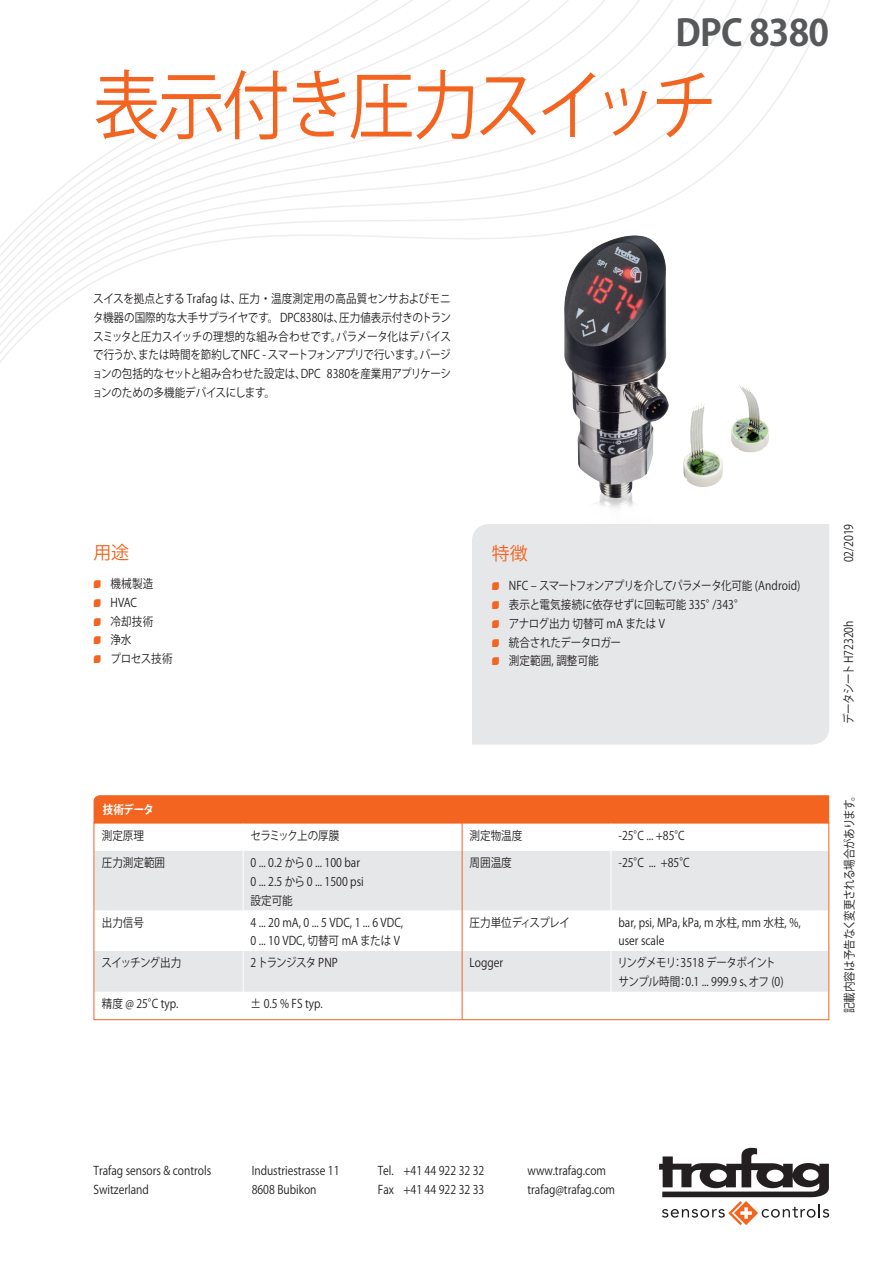
<style>
.page{position:relative;width:893px;height:1263px;background:#fff}
.page>*{position:absolute;margin:0;border:0;box-sizing:border-box;transform-origin:0 0}
.t1{font:75px "Koz Go Pro";letter-spacing:-.06em;color:#f36421;scale:.88 1}
.t2{font:700 36px "Koz Go Pro";letter-spacing:-.02em;color:#57585a}
.t3{font:18px "Koz Go Pro";color:#f36421}
.t4{font:12px/18.8px "Koz Go Pro";color:#231f20;scale:.88 1}
.t5{font:12px/18.8px "Koz Go Pro";letter-spacing:-.025em;color:#231f20;scale:.88 1}
.t6{font:12px/18.8px "Koz Go Pro";letter-spacing:-.045em;color:#231f20;scale:.88 1}
.t7{font:12px "Koz Go Pro";letter-spacing:-.07em;color:#231f20;scale:.88 1}
.t8{font:12px "Koz Go Pro";letter-spacing:-.02em;color:#231f20;scale:.88 1}
.t9{font:12px "Koz Go Pro";letter-spacing:-.06em;color:#231f20;scale:.88 1}
.t10{font:700 12px "Koz Go Pro";letter-spacing:-.035em;color:#fff;scale:.88 1}
.s1{font-family:"Trafag Pictos";font-size:10.5px;color:#f36421}
</style>
<div class="page">
<svg style="left:659px;top:1148px;width:170px;height:77px"></svg>
<svg style="left:0;top:0;width:830px;height:363px"></svg>
<div style="left:472px;top:524px;width:357px;height:221px;background:#e6e7e9"></div>
<svg style="left:96px;top:851px;width:731px;height:141px;fill:#e6e7e9"></svg>
<hr style="left:243px;top:851px;width:1px;height:59px;background:#fff">
<hr style="left:611px;top:851px;width:1px;height:59px;background:#fff">
<hr style="left:243px;top:910px;width:1px;height:41px;background:#fff">
<hr style="left:611px;top:910px;width:1px;height:41px;background:#fff">
<hr style="left:243px;top:951px;width:1px;height:41px;background:#fff">
<hr style="left:611px;top:951px;width:1px;height:41px;background:#fff">
<svg style="left:94px;top:795px;width:735px;height:56px"></svg>
<hr style="left:462px;top:851px;width:1px;height:59px;background:#f36421">
<hr style="left:462px;top:910px;width:1px;height:41px;background:#f36421">
<hr style="left:462px;top:951px;width:1px;height:41px;background:#f36421">
<svg style="left:462px;top:992px;width:1px;height:26px"></svg>
<div style="left:94px;top:822px;width:735px;height:198px;border:1px solid #f36421"></div>
<img style="left:493px;top:232px;width:314px;height:293px">
<h2 class="t2" style="left:675px;top:10px;width:155px">DPC 8380</h2>
<h1 class="t1" style="left:94px;top:57px;width:710px">表示付き圧力スイッチ</h1>
<p class="t4" style="left:92px;top:290px;width:409px;text-align:justify">スイスを拠点とする Trafag は、圧力・温度測定用の高品質センサおよびモニタ機器の国際的な大手サプライヤです。 DPC8380は、圧力値表示付きのトランスミッタと圧力スイッチの理想的な組み合わせです。パラメータ化はデバイスで行うか、または時間を節約してNFC - スマートフォンアプリで行います。バージョンの包括的なセットと組み合わせた設定は、DPC 8380を産業用アプリケーションのための多機能デバイスにします。</p>
<h3 class="t3" style="left:94px;top:541px;width:37px">用途</h3>
<p class="t4" style="left:94px;top:575px;width:91px"><span class="s1">N</span> 機械製造<br><span class="s1">N</span> HVAC<br><span class="s1">N</span> 冷却技術<br><span class="s1">N</span> 浄水<br><span class="s1">N</span> プロセス技術</p>
<h3 class="t3" style="left:492px;top:541px;width:38px">特徴</h3>
<p class="t5" style="left:492px;top:577px;width:352px"><span class="s1">N</span> NFC – スマートフォンアプリを介してパラメータ化可能 (Android)<br><span class="s1">N</span> 表示と電気接続に依存せずに回転可能 335°/343°<br><span class="s1">N</span> アナログ出力 切替可 mA または V<br><span class="s1">N</span> 統合されたデータロガー<br><span class="s1">N</span> 測定範囲, 調整可能</p>
<p class="t10" style="left:103px;top:802px;width:60px">技術データ</p>
<p class="t4" style="left:102px;top:826px;width:49px">測定原理</p>
<p class="t7" style="left:251px;top:827px;width:102px">セラミック上の厚膜</p>
<p class="t4" style="left:470px;top:826px;width:62px">測定物温度</p>
<p class="t4" style="left:618px;top:826px;width:77px">-25°C ... +85°C</p>
<p class="t4" style="left:102px;top:854px;width:73px">圧力測定範囲</p>
<p class="t4" style="left:251px;top:854px;width:130px">0 ... 0.2 から 0 ... 100 bar<br>0 ... 2.5 から 0 ... 1500 psi設定可能</p>
<p class="t4" style="left:470px;top:854px;width:50px">周囲温度</p>
<p class="t4" style="left:618px;top:854px;width:82px">-25°C ... +85°C</p>
<p class="t4" style="left:102px;top:913px;width:49px">出力信号</p>
<p class="t4" style="left:251px;top:913px;width:175px">4 ... 20 mA, 0 ... 5 VDC, 1 ... 6 VDC,<br>0 ... 10 VDC, 切替可 mA または V</p>
<p class="t8" style="left:470px;top:914px;width:116px">圧力単位ディスプレイ</p>
<p class="t4" style="left:618px;top:913px;width:209px">bar, psi, MPa, kPa, m 水柱, mm 水柱, %, user scale</p>
<p class="t9" style="left:101px;top:955px;width:92px">スイッチング出力</p>
<p class="t7" style="left:251px;top:955px;width:101px">2 トランジスタ PNP</p>
<p class="t4" style="left:470px;top:954px;width:40px">Logger</p>
<p class="t6" style="left:617px;top:954px;width:190px">リングメモリ：3518 データポイントサンプル時間：0.1 ... 999.9 s、オフ (0)</p>
<p class="t4" style="left:102px;top:995px;width:89px">精度 @ 25°C typ.</p>
<p class="t4" style="left:251px;top:995px;width:84px">± 0.5 % FS typ.</p>
<p class="t4" style="left:839px;top:562px;width:46px;rotate:-90deg">02/2019</p>
<p class="t4" style="left:839px;top:724px;width:119px;rotate:-90deg">データシートH72320h</p>
<p class="t4" style="left:840px;top:1013px;width:255px;rotate:-90deg">記載内容は予告なく変更される場合があります。</p>
<p class="t4" style="left:94px;top:1161px;width:135px">Trafag sensors &amp; controls<br>Switzerland</p>
<p class="t4" style="left:252px;top:1161px;width:101px">Industriestrasse 11<br>8608 Bubikon</p>
<p class="t4" style="left:378px;top:1161px;width:123px">Tel. +41 44 922 32 32<br>Fax +41 44 922 32 33</p>
<p class="t4" style="left:528px;top:1161px;width:101px">www.trafag.com trafag@trafag.com</p>
</div>
